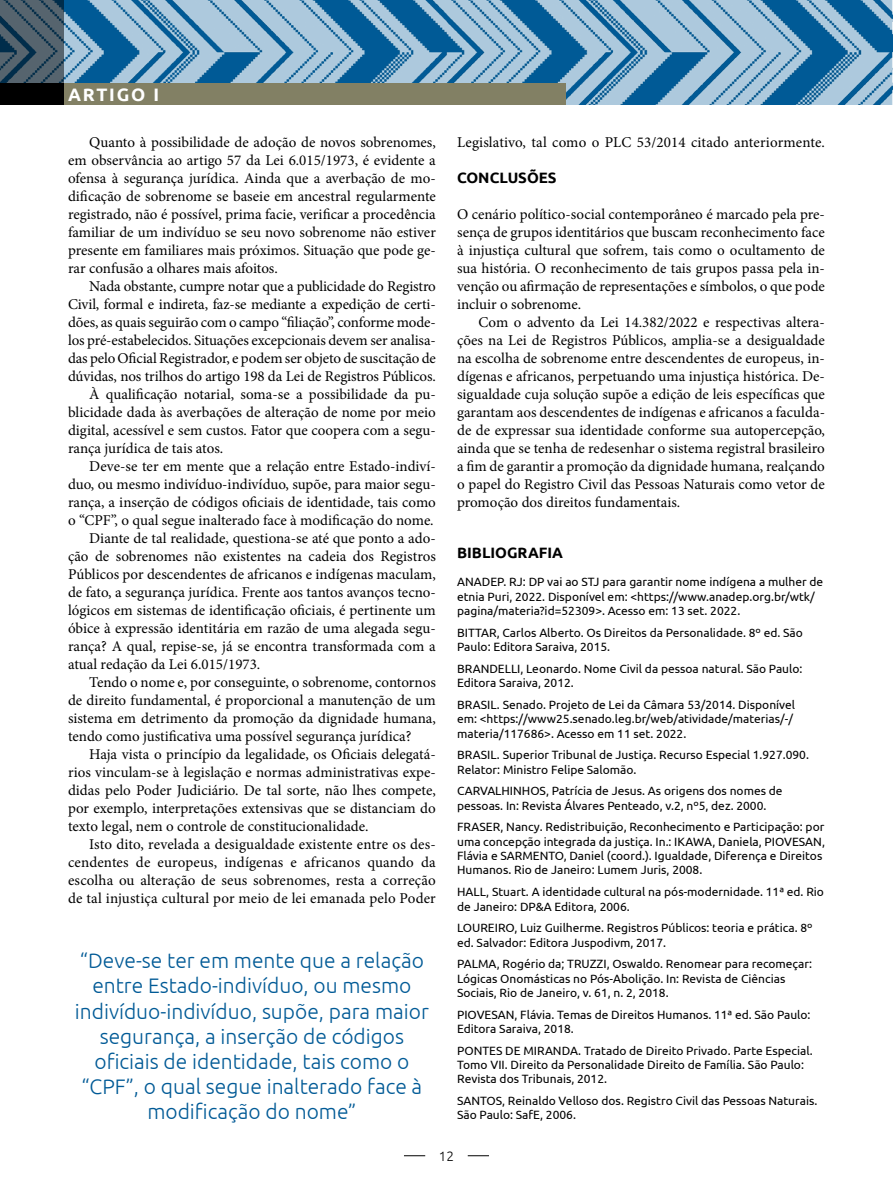
<style>
.page{position:relative;width:893px;height:1191px;background:#fff}
.page>*{position:absolute;margin:0;border:0;box-sizing:border-box;transform-origin:0 0}
.t1{font:300 21px/25.2px "Ubuntu";color:#005a96;text-align:center}
.t2{font:700 18px "Ubuntu";letter-spacing:.1em;color:#fff}
.t3{font:15px/18px "Minion Pro";color:#000;text-align:justify}
.t4{font:700 15px "Ubuntu";color:#000}
.t5{font:300 13.5px "Ubuntu";color:#000}
.t6{font:12px/14.4px "Ubuntu";color:#000}
</style>
<div class="page">
<svg style="left:404px;top:1155px;width:21px;height:1px"></svg>
<svg style="left:468px;top:1155px;width:21px;height:1px"></svg>
<img style="left:64px;top:0;width:828px;height:104px">
<svg style="left:0;top:0;width:64px;height:83px;background:#435866"></svg>
<div style="left:0;top:83px;width:566px;height:21px;background:#828064"></div>
<div style="left:0;top:83px;width:64px;height:21px;background:#000"></div>
<hr style="left:892px;top:0;width:1px;height:104px;background:#000">
<svg style="left:892px;top:83px;width:1px;height:21px"></svg>
<p class="t2" style="left:68px;top:83px;width:93px">ARTIGO I</p>
<p class="t3" style="left:68px;top:133px;width:369px;text-indent:21px">Quanto à possibilidade de adoção de novos sobrenomes, em observância ao artigo 57 da Lei 6.015/1973, é evidente a ofensa à segurança jurídica. Ainda que a averbação de mo&shy;dificação de sobrenome se baseie em ancestral regularmente registrado, não é possível, prima facie, verificar a procedência familiar de um indivíduo se seu novo sobrenome não estiver presente em familiares mais próximos. Situação que pode ge&shy;rar confusão a olhares mais afoitos.</p>
<p class="t3" style="left:89px;top:277px;width:348px">Nada obstante, cumpre notar que a publicidade do Registro</p>
<p class="t3" style="left:68px;top:295px;width:369px">Civil, formal e indireta, faz-se mediante a expedição de certi-</p>
<p class="t3" style="left:68px;top:313px;width:369px">dões, as quais seguirão com o campo “filiação”, conforme mode-</p>
<p class="t3" style="left:68px;top:331px;width:369px">los pré-estabelecidos. Situações excepcionais devem ser analisa-</p>
<p class="t3" style="left:68px;top:349px;width:369px">das pelo Oficial Registrador, e podem ser objeto de suscitação de</p>
<p class="t3" style="left:68px;top:367px;width:369px">dúvidas, nos trilhos do artigo 198 da Lei de Registros Públicos.</p>
<p class="t3" style="left:89px;top:385px;width:348px">À qualificação notarial, soma-se a possibilidade da pu-</p>
<p class="t3" style="left:68px;top:403px;width:369px">blicidade dada às averbações de alteração de nome por meio</p>
<p class="t3" style="left:68px;top:421px;width:369px">digital, acessível e sem custos. Fator que coopera com a segu-</p>
<p class="t3" style="left:68px;top:439px;width:157px">rança jurídica de tais atos.</p>
<p class="t3" style="left:89px;top:457px;width:348px">Deve-se ter em mente que a relação entre Estado-indiví-</p>
<p class="t3" style="left:68px;top:475px;width:369px">duo, ou mesmo indivíduo-indivíduo, supõe, para maior segu-</p>
<p class="t3" style="left:68px;top:493px;width:369px">rança, a inserção de códigos oficiais de identidade, tais como</p>
<p class="t3" style="left:68px;top:511px;width:367px">o “CPF”, o qual segue inalterado face à modificação do nome.</p>
<p class="t3" style="left:89px;top:529px;width:348px">Diante de tal realidade, questiona-se até que ponto a ado-</p>
<p class="t3" style="left:68px;top:547px;width:369px">ção de sobrenomes não existentes na cadeia dos Registros</p>
<p class="t3" style="left:68px;top:565px;width:369px">Públicos por descendentes de africanos e indígenas maculam,</p>
<p class="t3" style="left:68px;top:583px;width:369px">de fato, a segurança jurídica. Frente aos tantos avanços tecno-</p>
<p class="t3" style="left:68px;top:601px;width:369px">lógicos em sistemas de identificação oficiais, é pertinente um</p>
<p class="t3" style="left:68px;top:619px;width:369px">óbice à expressão identitária em razão de uma alegada segu-</p>
<p class="t3" style="left:68px;top:637px;width:369px">rança? A qual, repise-se, já se encontra transformada com a</p>
<p class="t3" style="left:68px;top:655px;width:194px">atual redação da Lei 6.015/1973.</p>
<p class="t3" style="left:89px;top:673px;width:348px">Tendo o nome e, por conseguinte, o sobrenome, contornos</p>
<p class="t3" style="left:68px;top:691px;width:369px">de direito fundamental, é proporcional a manutenção de um</p>
<p class="t3" style="left:68px;top:709px;width:369px">sistema em detrimento da promoção da dignidade humana,</p>
<p class="t3" style="left:68px;top:727px;width:345px">tendo como justificativa uma possível segurança jurídica?</p>
<p class="t3" style="left:89px;top:745px;width:348px">Haja vista o princípio da legalidade, os Oficiais delegatá-</p>
<p class="t3" style="left:68px;top:763px;width:369px">rios vinculam-se à legislação e normas administrativas expe-</p>
<p class="t3" style="left:68px;top:781px;width:369px">didas pelo Poder Judiciário. De tal sorte, não lhes compete,</p>
<p class="t3" style="left:68px;top:799px;width:369px">por exemplo, interpretações extensivas que se distanciam do</p>
<p class="t3" style="left:68px;top:817px;width:302px">texto legal, nem o controle de constitucionalidade.</p>
<p class="t3" style="left:89px;top:835px;width:348px">Isto dito, revelada a desigualdade existente entre os des-</p>
<p class="t3" style="left:68px;top:853px;width:369px">cendentes de europeus, indígenas e africanos quando da</p>
<p class="t3" style="left:68px;top:871px;width:369px">escolha ou alteração de seus sobrenomes, resta a correção</p>
<p class="t3" style="left:68px;top:889px;width:369px">de tal injustiça cultural por meio de lei emanada pelo Poder</p>
<p class="t1" style="left:75px;top:947px;width:356px">“Deve-se ter em mente que a relação entre Estado-indivíduo, ou mesmo indivíduo-indivíduo, supõe, para maior segurança, a inserção de códigos oficiais de identidade, tais como o “CPF”, o qual segue inalterado face à modificação do nome”</p>
<p class="t3" style="left:457px;top:133px;width:369px">Legislativo, tal como o PLC 53/2014 citado anteriormente.</p>
<p class="t4" style="left:457px;top:169px;width:101px">CONCLUSÕES</p>
<p class="t3" style="left:457px;top:205px;width:369px">O cenário político-social contemporâneo é marcado pela pre&shy;sença de grupos identitários que buscam reconhecimento face à injustiça cultural que sofrem, tais como o ocultamento de sua história. O reconhecimento de tais grupos passa pela in&shy;venção ou afirmação de representações e símbolos, o que pode incluir o sobrenome.</p>
<p class="t3" style="left:457px;top:313px;width:369px;text-indent:21px">Com o advento da Lei 14.382/2022 e respectivas altera&shy;ções na Lei de Registros Públicos, amplia-se a desigualdade na escolha de sobrenome entre descendentes de europeus, in&shy;dígenas e africanos, perpetuando uma injustiça histórica. De&shy;sigualdade cuja solução supõe a edição de leis específicas que garantam aos descendentes de indígenas e africanos a faculda&shy;de de expressar sua identidade conforme sua autopercepção, ainda que se tenha de redesenhar o sistema registral brasileiro a fim de garantir a promoção da dignidade humana, realçando o papel do Registro Civil das Pessoas Naturais como vetor de promoção dos direitos fundamentais.</p>
<p class="t4" style="left:457px;top:543px;width:107px">BIBLIOGRAFIA</p>
<p class="t6" style="left:457px;top:574px;width:368px">ANADEP. RJ: DP vai ao STJ para garantir nome indígena a mulher de etnia Puri, 2022. Disponível em: &lt;https://www.anadep.org.br/wtk/ pagina/materia?id=52309&gt;. Acesso em: 13 set. 2022.</p>
<p class="t6" style="left:457px;top:625px;width:347px">BITTAR, Carlos Alberto. Os Direitos da Personalidade. 8º ed. São<br>Paulo: Editora Saraiva, 2015.</p>
<p class="t6" style="left:457px;top:661px;width:347px">BRANDELLI, Leonardo. Nome Civil da pessoa natural. São Paulo:<br>Editora Saraiva, 2012.</p>
<p class="t6" style="left:457px;top:697px;width:339px">BRASIL. Senado. Projeto de Lei da Câmara 53/2014. Disponível em: &lt;https://www25.senado.leg.br/web/atividade/materias/-/ materia/117686&gt;. Acesso em 11 set. 2022.</p>
<p class="t6" style="left:457px;top:747px;width:353px">BRASIL. Superior Tribunal de Justiça. Recurso Especial 1.927.090.<br>Relator: Ministro Felipe Salomão.</p>
<p class="t6" style="left:457px;top:783px;width:327px">CARVALHINHOS, Patrícia de Jesus. As origens dos nomes de pessoas. In: Revista Álvares Penteado, v.2, nº5, dez. 2000.</p>
<p class="t6" style="left:457px;top:819px;width:369px">FRASER, Nancy. Redistribuição, Reconhecimento e Participação: por uma concepção integrada da justiça. In.: IKAWA, Daniela, PIOVESAN, Flávia e SARMENTO, Daniel (coord.). Igualdade, Diferença e Direitos Humanos. Rio de Janeiro: Lumem Juris, 2008.</p>
<p class="t6" style="left:457px;top:884px;width:368px">HALL, Stuart. A identidade cultural na pós-modernidade. 11ª ed. Rio de Janeiro: DP&amp;A Editora, 2006.</p>
<p class="t6" style="left:457px;top:920px;width:357px">LOUREIRO, Luiz Guilherme. Registros Públicos: teoria e prática. 8º ed. Salvador: Editora Juspodivm, 2017.</p>
<p class="t6" style="left:457px;top:956px;width:356px">PALMA, Rogério da; TRUZZI, Oswaldo. Renomear para recomeçar:<br>Lógicas Onomásticas no Pós-Abolição. In: Revista de Ciências<br>Sociais, Rio de Janeiro, v. 61, n. 2, 2018.</p>
<p class="t6" style="left:457px;top:1006px;width:355px">PIOVESAN, Flávia. Temas de Direitos Humanos. 11ª ed. São Paulo:<br>Editora Saraiva, 2018.</p>
<p class="t6" style="left:457px;top:1042px;width:357px">PONTES DE MIRANDA. Tratado de Direito Privado. Parte Especial.<br>Tomo VII. Direito da Personalidade Direito de Família. São Paulo:<br>Revista dos Tribunais, 2012.</p>
<p class="t6" style="left:457px;top:1093px;width:362px">SANTOS, Reinaldo Velloso dos. Registro Civil das Pessoas Naturais.<br>São Paulo: SafE, 2006.</p>
<p class="t5" style="left:439px;top:1148px;width:17px">12</p>
</div>
